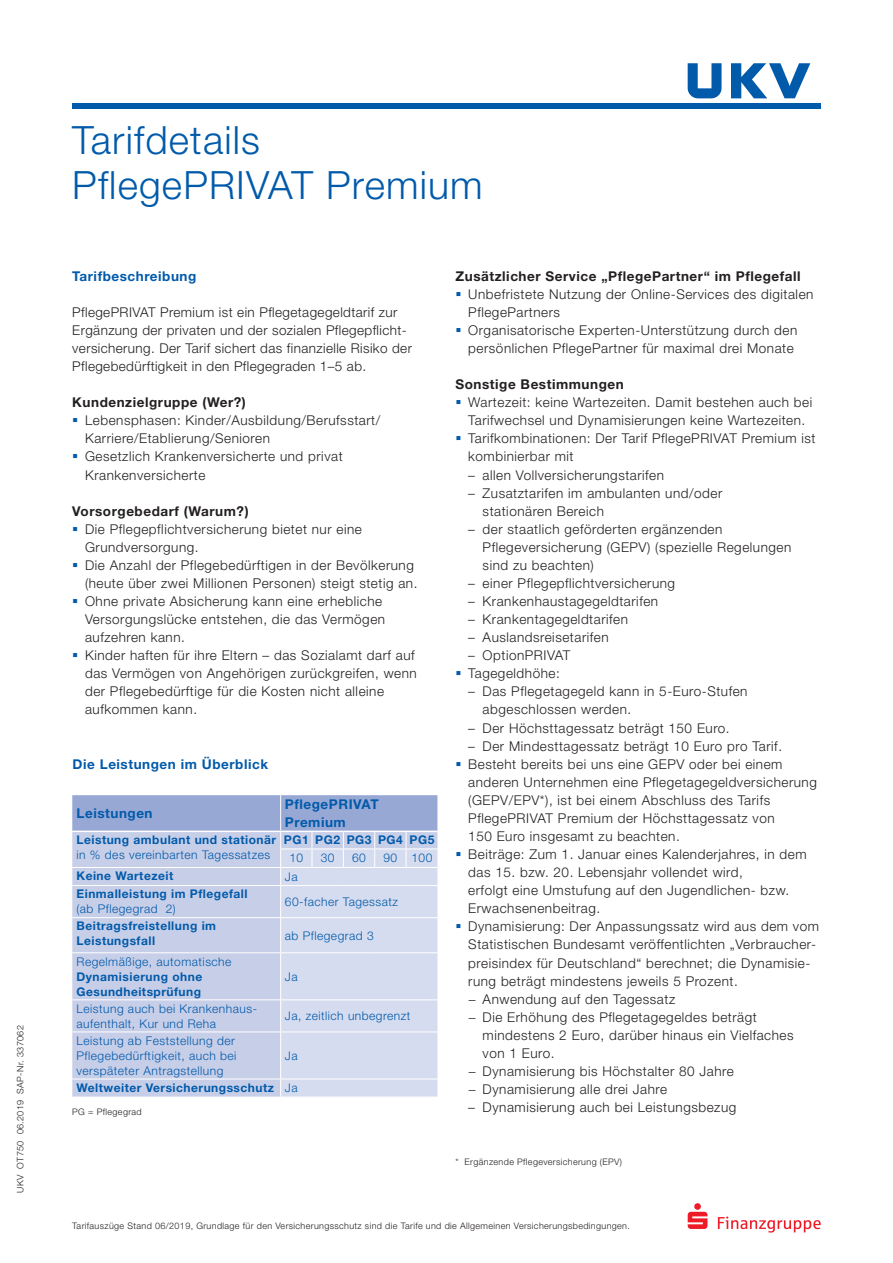
<style>
.page{position:relative;width:893px;height:1263px;background:#fff}
.page>*{position:absolute;margin:0;border:0;box-sizing:border-box;transform-origin:0 0}
.Headline_26pt_blau{font:300 39px/45px "Helvetica Neue LT Pro";letter-spacing:.03em;color:#015aaa}
.Fließtext_9pt{font:300 13.5px/18px "Helvetica Neue LT Pro";letter-spacing:.04em;color:#231f20}
.Subheadline_9pt_schw{font:700 13.5px "Helvetica Neue LT Pro";letter-spacing:.04em;color:#231f20}
.Subheadline_9pt_blau{font:700 13.5px "Helvetica Neue LT Pro";letter-spacing:.04em;color:#015aaa}
.Subheadline_Tabelle{font:700 13.5px/18px "Helvetica Neue LT Pro";letter-spacing:.04em;color:#015aaa}
.Fließtext_9pt-2{font:700 13.5px "Helvetica Neue LT Pro";letter-spacing:.04em;color:#231f20}
.Tabellentext_8pt_bla{font:300 12px/15px "Helvetica Neue LT Pro";letter-spacing:.04em;color:#015aaa}
.Tabellentext_8pt_bla-2{font:700 12px/15px "Helvetica Neue LT Pro";letter-spacing:.04em;color:#015aaa}
.Fußnote_6pt{font:300 9px "Helvetica Neue LT Pro";letter-spacing:.04em;color:#231f20}
.s1{font-weight:700}
.s2{font-weight:300}
</style>
<div class="page">
<svg style="left:72px;top:795px;width:365px;height:302px;background:#c8d0e8"></svg>
<svg style="left:688px;top:1203px;width:133px;height:29px"></svg>
<div style="left:72px;top:103px;width:749px;height:5px;background:#015aaa"></div>
<svg style="left:688px;top:63px;width:33px;height:35px"></svg>
<svg style="left:731px;top:63px;width:79px;height:35px"></svg>
<p class="Fußnote_6pt" style="left:15px;top:1193px;width:169px;rotate:-90deg">UKV OT750 06.2019 SAP-Nr. 337062</p>
<p class="Headline_26pt_blau" style="left:72px;top:117px;width:412px">Tarifdetails<br>PflegePRIVAT Premium</p>
<p class="Subheadline_9pt_blau" style="left:72px;top:268px;width:126px">Tarifbeschreibung</p>
<p class="Fließtext_9pt" style="left:72px;top:303px;width:341px">PflegePRIVAT Premium ist ein Pflegetagegeldtarif zur Ergänzung der privaten und der sozialen Pflegepflicht&shy;versicherung. Der Tarif sichert das finanzielle Risiko der Pflegebedürftigkeit in den Pflegegraden 1–5 ab.</p>
<p class="Subheadline_9pt_schw" style="left:72px;top:394px;width:175px">Kundenzielgruppe (Wer?)</p>
<p class="Fließtext_9pt" style="left:85px;top:411px;width:297px">Lebensphasen: Kinder/Ausbildung/Berufsstart/<br>Karriere/Etablierung/Senioren</p>
<p class="Fließtext_9pt" style="left:85px;top:447px;width:259px">Gesetzlich Krankenversicherte und privat<br>Krankenversicherte</p>
<p class="Fließtext_9pt-2" style="left:72px;top:502px;width:178px">Vorsorgebedarf (Warum?)</p>
<p class="Fließtext_9pt" style="left:85px;top:520px;width:278px">Die Pflegepflichtversicherung bietet nur eine<br>Grundversorgung.</p>
<p class="Fließtext_9pt" style="left:85px;top:556px;width:334px">Die Anzahl der Pflegebedürftigen in der Bevölkerung (heute über zwei Millionen Personen) steigt stetig an.</p>
<p class="Fließtext_9pt" style="left:85px;top:592px;width:302px">Ohne private Absicherung kann eine erhebliche<br>Versorgungslücke entstehen, die das Vermögen aufzehren kann.</p>
<p class="Fließtext_9pt" style="left:85px;top:646px;width:333px">Kinder haften für ihre Eltern – das Sozialamt darf auf das Vermögen von Angehörigen zurückgreifen, wenn der Pflegebedürftige für die Kosten nicht alleine aufkommen kann.</p>
<p class="Subheadline_9pt_blau" style="left:73px;top:755px;width:197px">Die Leistungen im Überblick</p>
<p class="Subheadline_Tabelle" style="left:77px;top:804px;width:78px">Leistungen</p>
<p class="Subheadline_Tabelle" style="left:285px;top:794px;width:95px">PflegePRIVAT<br>Premium</p>
<p class="Tabellentext_8pt_bla" style="left:77px;top:832px;width:201px"><span class="s1">Leistung ambulant und stationär </span>in % des vereinbarten Tagessatzes</p>
<p class="Tabellentext_8pt_bla-2" style="left:284px;top:832px;width:26px">PG1</p>
<p class="Tabellentext_8pt_bla-2" style="left:315px;top:832px;width:26px">PG2</p>
<p class="Tabellentext_8pt_bla-2" style="left:347px;top:832px;width:26px">PG3</p>
<p class="Tabellentext_8pt_bla-2" style="left:378px;top:832px;width:26px">PG4</p>
<p class="Tabellentext_8pt_bla-2" style="left:410px;top:832px;width:26px">PG5</p>
<p class="Tabellentext_8pt_bla" style="left:289px;top:850px;width:15px">10</p>
<p class="Tabellentext_8pt_bla" style="left:321px;top:850px;width:15px">30</p>
<p class="Tabellentext_8pt_bla" style="left:352px;top:850px;width:15px">60</p>
<p class="Tabellentext_8pt_bla" style="left:383px;top:850px;width:15px">90</p>
<p class="Tabellentext_8pt_bla" style="left:411px;top:850px;width:22px">100</p>
<p class="Tabellentext_8pt_bla-2" style="left:77px;top:868px;width:98px">Keine Wartezeit</p>
<p class="Tabellentext_8pt_bla" style="left:285px;top:869px;width:14px">Ja</p>
<p class="Tabellentext_8pt_bla-2" style="left:77px;top:886px;width:173px">Einmalleistung im Pflegefall <span class="s2">(ab Pflegegrad 2)</span></p>
<p class="Tabellentext_8pt_bla" style="left:285px;top:894px;width:115px">60-facher Tagessatz</p>
<p class="Tabellentext_8pt_bla-2" style="left:77px;top:918px;width:141px">Beitragsfreistellung im<br>Leistungsfall</p>
<p class="Tabellentext_8pt_bla" style="left:285px;top:927px;width:90px">ab Pflegegrad 3</p>
<p class="Tabellentext_8pt_bla-2" style="left:77px;top:953px;width:156px"><span class="s2">Regelmäßige, automatische<br></span>Dynamisierung ohne<br>Gesundheitsprüfung</p>
<p class="Tabellentext_8pt_bla" style="left:285px;top:968px;width:14px">Ja</p>
<p class="Tabellentext_8pt_bla" style="left:77px;top:1001px;width:182px">Leistung auch bei Krankenhaus&shy;aufenthalt, Kur und Reha</p>
<p class="Tabellentext_8pt_bla" style="left:285px;top:1008px;width:127px">Ja, zeitlich unbegrenzt</p>
<p class="Tabellentext_8pt_bla" style="left:77px;top:1033px;width:161px">Leistung ab Feststellung der<br>Pflegebedürftigkeit, auch bei verspäteter Antragstellung</p>
<p class="Tabellentext_8pt_bla" style="left:285px;top:1048px;width:14px">Ja</p>
<p class="Tabellentext_8pt_bla-2" style="left:77px;top:1080px;width:199px">Weltweiter Versicherungsschutz</p>
<p class="Tabellentext_8pt_bla" style="left:285px;top:1080px;width:14px">Ja</p>
<p class="Fußnote_6pt" style="left:72px;top:1106px;width:71px">PG = Pflegegrad</p>
<p class="Subheadline_9pt_schw" style="left:455px;top:268px;width:347px">Zusätzlicher Service „PflegePartner“ im Pflegefall</p>
<p class="Fließtext_9pt" style="left:468px;top:285px;width:347px">Unbefristete Nutzung der Online-Services des digitalen<br>PflegePartners</p>
<p class="Fließtext_9pt" style="left:468px;top:321px;width:330px">Organisatorische Experten-Unterstützung durch den persönlichen PflegePartner für maximal drei Monate</p>
<p class="Subheadline_9pt_schw" style="left:455px;top:376px;width:170px">Sonstige Bestimmungen</p>
<p class="Fließtext_9pt" style="left:468px;top:393px;width:345px">Wartezeit: keine Wartezeiten. Damit bestehen auch bei<br>Tarifwechsel und Dynamisierungen keine Wartezeiten.</p>
<p class="Fließtext_9pt" style="left:468px;top:429px;width:349px">Tarifkombinationen: Der Tarif PflegePRIVAT Premium ist kombinierbar mit</p>
<p class="Fließtext_9pt" style="left:468px;top:465px;width:197px">– allen Vollversicherungstarifen</p>
<p class="Fließtext_9pt" style="left:483px;top:483px;width:241px;text-indent:-14px">– Zusatztarifen im ambulanten und/oder stationären Bereich</p>
<p class="Fließtext_9pt" style="left:483px;top:520px;width:310px;text-indent:-14px">– der staatlich geförderten ergänzenden<br>Pflegeversicherung (GEPV) (spezielle Regelungen sind zu beachten)</p>
<p class="Fließtext_9pt" style="left:468px;top:574px;width:208px">– einer Pflegepflichtversicherung</p>
<p class="Fließtext_9pt" style="left:468px;top:592px;width:191px">– Krankenhaustagegeldtarifen</p>
<p class="Fließtext_9pt" style="left:468px;top:610px;width:161px">– Krankentagegeldtarifen</p>
<p class="Fließtext_9pt" style="left:468px;top:628px;width:142px">– Auslandsreisetarifen</p>
<p class="Fließtext_9pt" style="left:468px;top:646px;width:104px">– OptionPRIVAT</p>
<p class="Fließtext_9pt" style="left:468px;top:664px;width:93px">Tagegeldhöhe:</p>
<p class="Fließtext_9pt" style="left:483px;top:682px;width:266px;text-indent:-14px">– Das Pflegetagegeld kann in 5-Euro-Stufen abgeschlossen werden.</p>
<p class="Fließtext_9pt" style="left:468px;top:718px;width:263px">– Der Höchsttagessatz beträgt 150 Euro.</p>
<p class="Fließtext_9pt" style="left:468px;top:736px;width:315px">– Der Mindesttagessatz beträgt 10 Euro pro Tarif.</p>
<p class="Fließtext_9pt" style="left:468px;top:755px;width:350px">Besteht bereits bei uns eine GEPV oder bei einem anderen Unternehmen eine Pflegetagegeldversicherung (GEPV/EPV*), ist bei einem Abschluss des Tarifs PflegePRIVAT Premium der Höchsttagessatz von<br>150 Euro insgesamt zu beachten.</p>
<p class="Fließtext_9pt" style="left:468px;top:845px;width:340px">Beiträge: Zum 1. Januar eines Kalenderjahres, in dem das 15. bzw. 20. Lebensjahr vollendet wird,<br>erfolgt eine Umstufung auf den Jugendlichen- bzw.<br>Erwachsenenbeitrag.</p>
<p class="Fließtext_9pt" style="left:468px;top:917px;width:352px">Dynamisierung: Der Anpassungssatz wird aus dem vom Statistischen Bundesamt veröffentlichten „Verbraucher&shy;preisindex für Deutschland“ berechnet; die Dynamisie&shy;rung beträgt mindestens jeweils 5 Prozent.</p>
<p class="Fließtext_9pt" style="left:468px;top:989px;width:208px">− Anwendung auf den Tagessatz</p>
<p class="Fließtext_9pt" style="left:483px;top:1008px;width:313px;text-indent:-14px">− Die Erhöhung des Pflegetagegeldes beträgt mindestens 2 Euro, darüber hinaus ein Vielfaches von 1 Euro.</p>
<p class="Fließtext_9pt" style="left:468px;top:1062px;width:267px">− Dynamisierung bis Höchstalter 80 Jahre</p>
<p class="Fließtext_9pt" style="left:468px;top:1080px;width:200px">− Dynamisierung alle drei Jahre</p>
<p class="Fließtext_9pt" style="left:468px;top:1098px;width:270px">– Dynamisierung auch bei Leistungsbezug</p>
<p class="Fußnote_6pt" style="left:455px;top:1156px;width:168px">* Ergänzende Pflegeversicherung (EPV)</p>
<p class="Fußnote_6pt" style="left:72px;top:1220px;width:559px">Tarifauszüge Stand 06/2019, Grundlage für den Versicherungsschutz sind die Tarife und die Allgemeinen Versicherungsbedingungen.</p>
</div>
